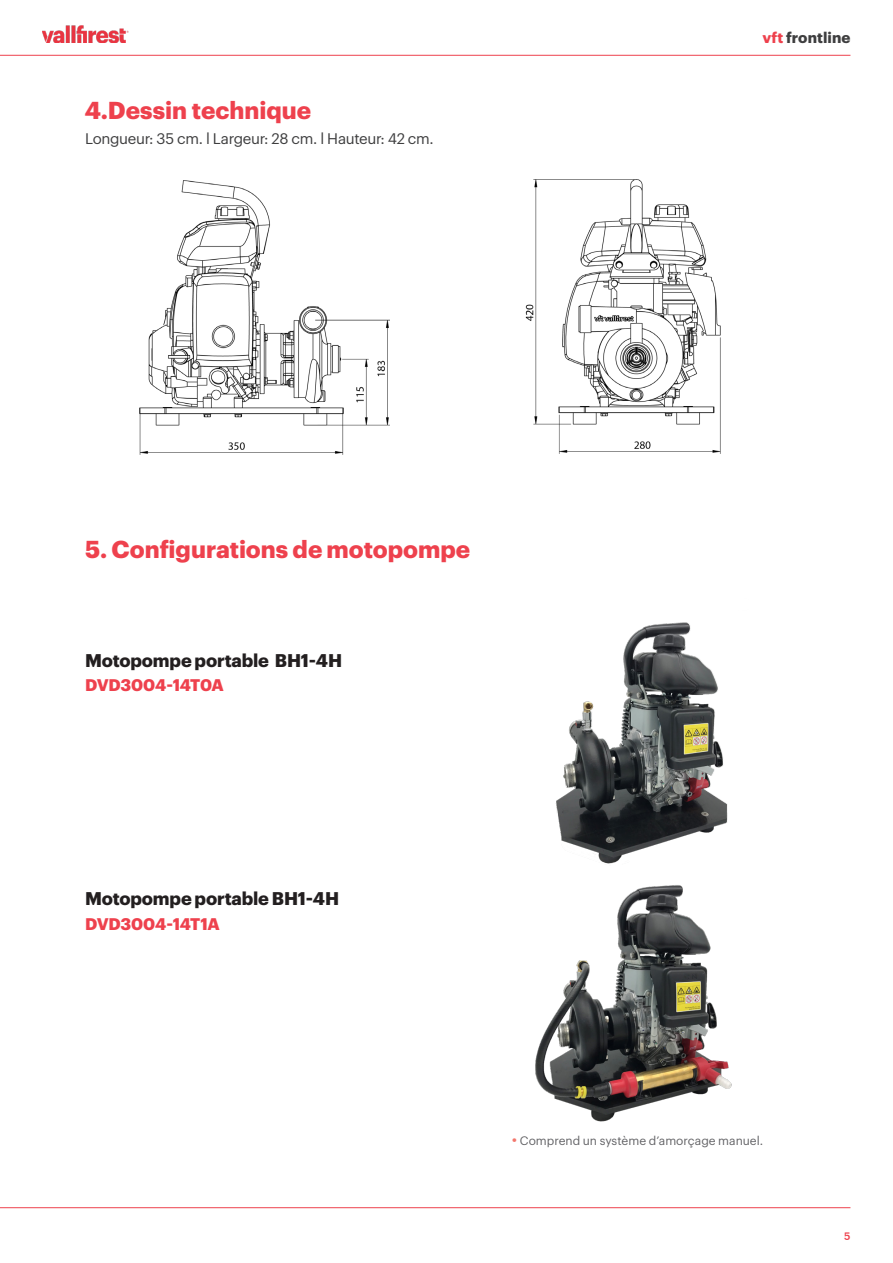
<style>
.page{position:relative;width:893px;height:1263px;background:#fff}
.page>*{position:absolute;margin:0;border:0;box-sizing:border-box;transform-origin:0 0}
.Parte_0{font:700 24px "Graphik";color:#ee414d}
.TItulo_espec{font:700 18px "Graphik";letter-spacing:-.01em;color:#231f20}
.TItulo_espec-2{font:700 16.5px "Graphik";letter-spacing:-.015em;color:#ee414d}
.Parte_0-2{font:15px "Graphik";letter-spacing:-.02em;color:#3e3e3f}
.t1{font:700 15px "Graphik";letter-spacing:.005em;color:#3e3e3f}
.Listado_J1_Producto{font:12px "Graphik";color:#636366}
.t2{font:500 10.5px "Graphik";color:#ee414d}
.s1{color:#ee414d}
.s2{font-weight:700;font-size:18px;color:#f3776d}
</style>
<div class="page">
<hr style="left:0;top:55px;width:850px;height:1px;background:#ee414d">
<hr style="left:0;top:1207px;width:850px;height:1px;background:#ee414d">
<img style="left:43px;top:26px;width:85px;height:17px">
<img style="left:139px;top:180px;width:250px;height:274px">
<img style="left:525px;top:180px;width:196px;height:274px">
<img style="left:556px;top:622px;width:172px;height:235px">
<img style="left:535px;top:857px;width:197px;height:265px">
<p class="Parte_0" style="left:85px;top:92px;width:228px">4.Dessin technique</p>
<p class="Parte_0-2" style="left:85px;top:127px;width:350px">Longueur: 35 cm. l Largeur: 28 cm. l Hauteur: 42 cm.</p>
<p class="t1" style="left:762px;top:25px;width:90px"><span class="s1">vft</span> frontline</p>
<p class="Parte_0" style="left:85px;top:531px;width:387px">5. Configurations de motopompe</p>
<p class="TItulo_espec" style="left:85px;top:647px;width:259px">Motopompe portable BH1-4H</p>
<p class="TItulo_espec-2" style="left:85px;top:672px;width:140px">DVD3004-14T0A</p>
<p class="TItulo_espec" style="left:85px;top:885px;width:256px">Motopompe portable BH1-4H</p>
<p class="TItulo_espec-2" style="left:85px;top:911px;width:136px">DVD3004-14T1A</p>
<p class="Listado_J1_Producto" style="left:512px;top:1131px;width:253px"><span class="s2">·</span> Comprend un système d’amorçage manuel.</p>
<p class="t2" style="left:844px;top:1229px;width:8px">5</p>
</div>
